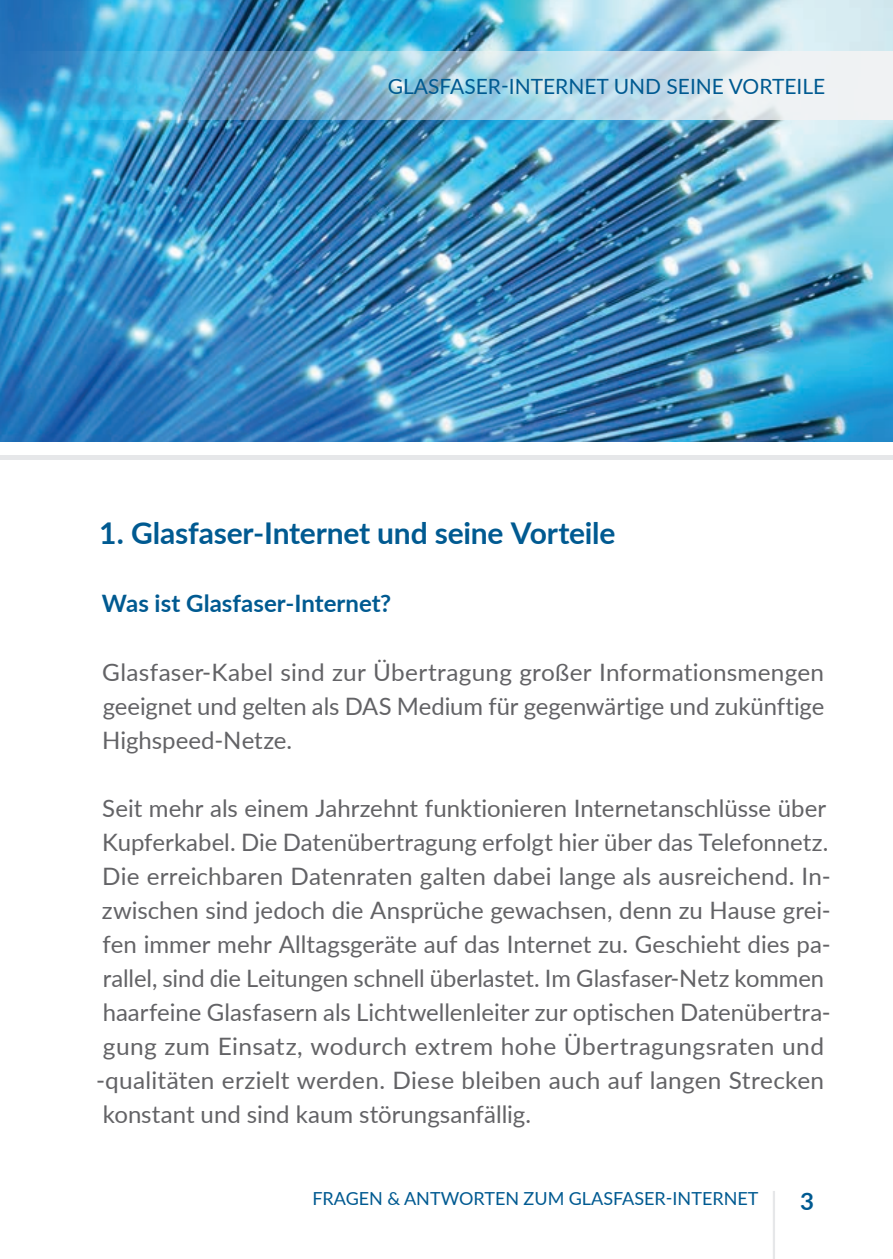
<style>
.page{position:relative;width:893px;height:1259px;background:#fff}
.page>*{position:absolute;margin:0;border:0;box-sizing:border-box;transform-origin:0 0}
.t1{font:700 30px "Lato";letter-spacing:-.01em;color:#005a91}
.t2{font:24px/33.9px "Lato";color:#636366;text-align:justify}
.t3{font:700 24px "Lato";color:#005a91}
.t4{font:21px "Lato";color:#005a91}
.t5{font:18px "Lato";color:#005a91}
</style>
<div class="page">
<img style="left:0;top:0;width:893px;height:442px">
<div style="left:0;top:442px;width:893px;height:17px;background:#e6e7e9"></div>
<div style="left:0;top:442px;width:893px;height:13px;background:#fff"></div>
<img style="left:0;top:51px;width:893px;height:68px">
<hr style="left:773px;top:1191px;width:2px;height:68px;background:#e6e7e9">
<p class="t4" style="left:388px;top:71px;width:439px">GLASFASER-INTERNET UND SEINE VORTEILE</p>
<p class="t1" style="left:99px;top:511px;width:518px">1. Glasfaser-Internet und seine Vorteile</p>
<p class="t3" style="left:102px;top:586px;width:291px">Was ist Glasfaser-Internet?</p>
<p class="t2" style="left:102px;top:654px;width:724px">Glasfaser-Kabel sind zur Übertragung großer Informationsmengen geeignet und gelten als DAS Medium für gegenwärtige und zukünftige Highspeed-Netze.</p>
<p class="t2" style="left:96px;top:790px;width:736px;text-align:left">Seit mehr als einem Jahrzehnt funktionieren Internetanschlüsse über Kupferkabel. Die Datenübertragung erfolgt hier über das Telefonnetz.<br>Die erreichbaren Datenraten galten dabei lange als ausreichend. In&shy;zwischen sind jedoch die Ansprüche gewachsen, denn zu Hause grei&shy;fen immer mehr Alltagsgeräte auf das Internet zu. Geschieht dies pa&shy;rallel, sind die Leitungen schnell überlastet. Im Glasfaser-Netz kommen haarfeine Glasfasern als Lichtwellenleiter zur optischen Datenübertra&shy;gung zum Einsatz, wodurch extrem hohe Übertragungsraten und -qualitäten erzielt werden. Diese bleiben auch auf langen Strecken konstant und sind kaum störungsanfällig.</p>
<p class="t5" style="left:312px;top:1186px;width:447px">FRAGEN &amp; ANTWORTEN ZUM GLASFASER-INTERNET</p>
<p class="t3" style="left:800px;top:1183px;width:15px">3</p>
</div>
